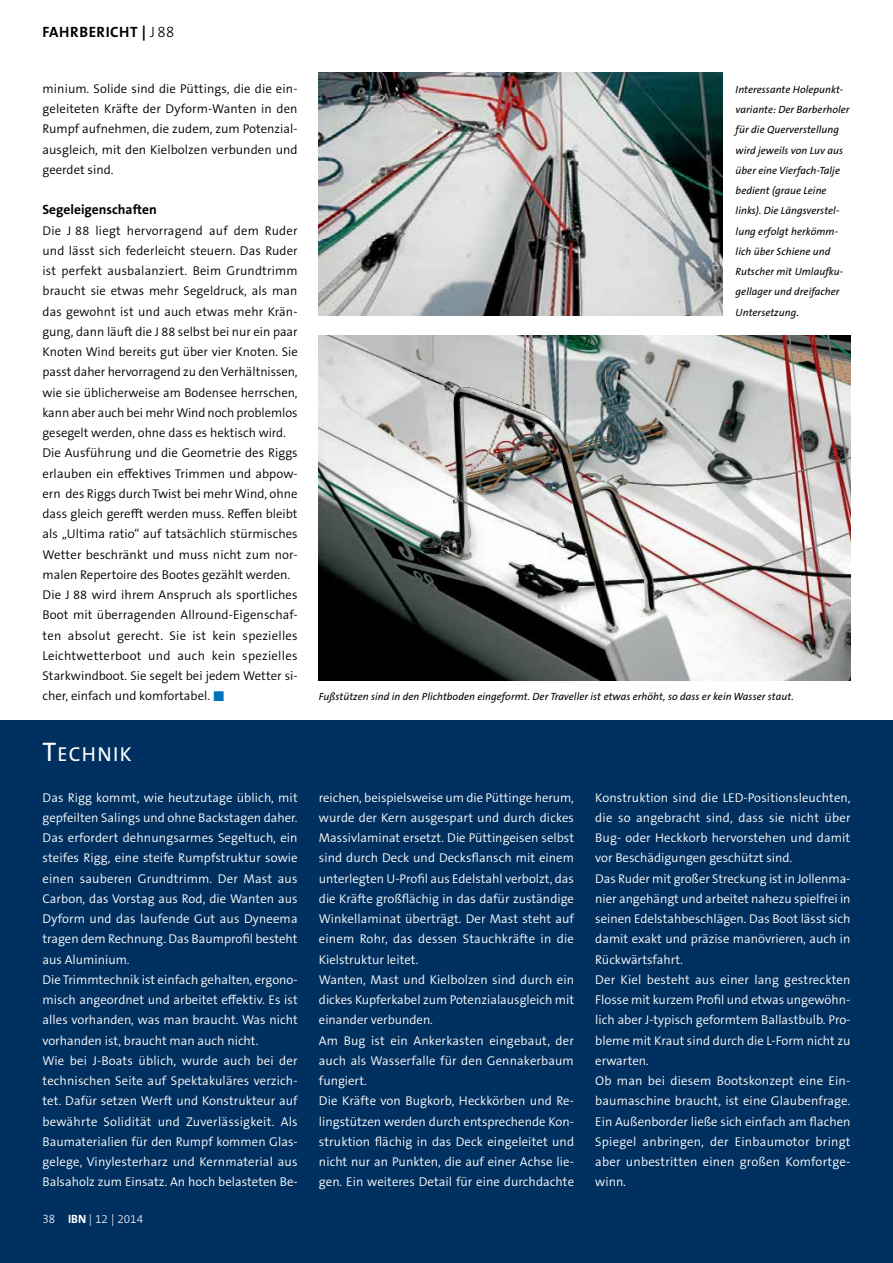
<style>
.page{position:relative;width:893px;height:1263px;background:#fff}
.page>*{position:absolute;margin:0;border:0;box-sizing:border-box;transform-origin:0 0}
.t1{font:20.25px "The Sans B W5 Plain";letter-spacing:.07em;color:#fff}
.t2{font:700 15px "The Sans B W7";letter-spacing:.035em;color:#000}
.t3{font:700 13.5px "The Sans B W7";color:#000}
.t4{font:300 12.75px/20.2px "The Sans B W4";letter-spacing:.005em;color:#fff}
.t5{font:300 12.75px/20.2px "The Sans B W4";letter-spacing:.005em;color:#000;text-align:justify}
.t6{font:300 12px "The Sans B W3";color:#fff;scale:.96 1}
.t7{font:italic 10.5px/20.2px "The Sans B W5 Plain";letter-spacing:.005em;color:#000}
.s1{font-family:"The Sans B W3";font-weight:300}
.s2{font-size:27px}
.s3{font-family:"The Sans B W7";font-weight:700}
</style>
<div class="page">
<div style="left:0;top:721px;width:893px;height:542px;background:#00305f"></div>
<img style="left:319px;top:336px;width:531px;height:344px">
<img style="left:319px;top:73px;width:404px;height:243px">
<p class="t2" style="left:43px;top:22px;width:133px">FAHRBERICHT | <span class="s1">J 88</span></p>
<p class="t5" style="left:43px;top:78px;width:257px">minium. Solide sind die Püttings, die die ein&shy;geleiteten Kräfte der Dyform-Wanten in den Rumpf aufnehmen, die zudem, zum Potenzial&shy;ausgleich, mit den Kielbolzen verbunden und geerdet sind.</p>
<p class="t3" style="left:43px;top:201px;width:116px">Segeleigenschaften</p>
<p class="t5" style="left:43px;top:220px;width:257px;text-align:left">Die J 88 liegt hervorragend auf dem Ruder und lässt sich federleicht steuern. Das Ruder ist perfekt ausbalanziert. Beim Grundtrimm braucht sie etwas mehr Segeldruck, als man das gewohnt ist und auch etwas mehr Krän&shy;gung, dann läuft die J 88 selbst bei nur ein paar Knoten Wind bereits gut über vier Knoten. Sie passt daher hervorragend zu den Verhältnissen, wie sie üblicherweise am Bodensee herrschen, kann aber auch bei mehr Wind noch problemlos gesegelt werden, ohne dass es hektisch wird.<br>Die Ausführung und die Geometrie des Riggs erlauben ein effektives Trimmen und abpow&shy;ern des Riggs durch Twist bei mehr Wind, ohne dass gleich gerefft werden muss. Reffen bleibt als „Ultima ratio“ auf tatsächlich stürmisches Wetter beschränkt und muss nicht zum nor&shy;malen Repertoire des Bootes gezählt werden.<br>Die J 88 wird ihrem Anspruch als sportliches Boot mit überragenden Allround-Eigenschaf&shy;ten absolut gerecht. Sie ist kein spezielles Leichtwetterboot und auch kein spezielles Starkwindboot. Sie segelt bei jedem Wetter si&shy;cher, einfach und komfortabel.</p>
<p class="t7" style="left:736px;top:79px;width:115px">Interessante Holepunkt&shy;variante: Der Barberholer für die Querverstellung wird jeweils von Luv aus über eine Vierfach-Talje bedient (graue Leine links). Die Längsverstel&shy;lung erfolgt herkömm&shy;lich über Schiene und<br>Rutscher mit Umlaufku&shy;gellager und dreifacher<br>Untersetzung.</p>
<p class="t7" style="left:319px;top:687px;width:476px">Fußstützen sind in den Plichtboden eingeformt. Der Traveller ist etwas erhöht, so dass er kein Wasser staut.</p>
<h1 class="t1" style="left:43px;top:741px;width:91px"><span class="s2">T</span>ECHNIK</h1>
<p class="t4" style="left:43px;top:787px;width:257px">Das Rigg kommt, wie heutzutage üblich, mit gepfeilten Salings und ohne Backstagen daher.<br>Das erfordert dehnungsarmes Segeltuch, ein steifes Rigg, eine steife Rumpfstruktur sowie einen sauberen Grundtrimm. Der Mast aus Carbon, das Vorstag aus Rod, die Wanten aus Dyform und das laufende Gut aus Dyneema tragen dem Rechnung. Das Baumprofil besteht aus Aluminium.<br>Die Trimmtechnik ist einfach gehalten, ergono&shy;misch angeordnet und arbeitet effektiv. Es ist alles vorhanden, was man braucht. Was nicht vorhanden ist, braucht man auch nicht.<br>Wie bei J-Boats üblich, wurde auch bei der technischen Seite auf Spektakuläres verzich&shy;tet. Dafür setzen Werft und Konstrukteur auf bewährte Solidität und Zuverlässigkeit. Als Baumaterialien für den Rumpf kommen Glas&shy;gelege, Vinylesterharz und Kernmaterial aus Balsaholz zum Einsatz. An hoch belasteten Be-</p>
<p class="t4" style="left:319px;top:787px;width:257px">reichen, beispielsweise um die Püttinge herum, wurde der Kern ausgespart und durch dickes Massivlaminat ersetzt. Die Püttingeisen selbst sind durch Deck und Decksflansch mit einem unterlegten U-Profil aus Edelstahl verbolzt, das die Kräfte großflächig in das dafür zuständige Winkellaminat überträgt. Der Mast steht auf einem Rohr, das dessen Stauchkräfte in die Kielstruktur leitet.<br>Wanten, Mast und Kielbolzen sind durch ein dickes Kupferkabel zum Potenzialausgleich mit einander verbunden.<br>Am Bug ist ein Ankerkasten eingebaut, der auch als Wasserfalle für den Gennakerbaum fungiert.<br>Die Kräfte von Bugkorb, Heckkörben und Re&shy;lingstützen werden durch entsprechende Kon&shy;struktion flächig in das Deck eingeleitet und nicht nur an Punkten, die auf einer Achse lie&shy;gen. Ein weiteres Detail für eine durchdachte</p>
<p class="t4" style="left:595px;top:787px;width:257px">Konstruktion sind die LED-Positionsleuchten, die so angebracht sind, dass sie nicht über Bug- oder Heckkorb hervorstehen und damit vor Beschädigungen geschützt sind.<br>Das Ruder mit großer Streckung ist in Jollenma&shy;nier angehängt und arbeitet nahezu spielfrei in seinen Edelstahbeschlägen. Das Boot lässt sich damit exakt und präzise manövrieren, auch in Rückwärtsfahrt.<br>Der Kiel besteht aus einer lang gestreckten Flosse mit kurzem Profil und etwas ungewöhn&shy;lich aber J-typisch geformtem Ballastbulb. Pro&shy;bleme mit Kraut sind durch die L-Form nicht zu erwarten.<br>Ob man bei diesem Bootskonzept eine Ein&shy;baumaschine braucht, ist eine Glaubenfrage.<br>Ein Außenborder ließe sich einfach am flachen Spiegel anbringen, der Einbaumotor bringt aber unbestritten einen großen Komfortge&shy;winn.</p>
<p class="t6" style="left:43px;top:1211px;width:106px">38 <span class="s3">IBN</span> | 12 | 2014</p>
</div>
